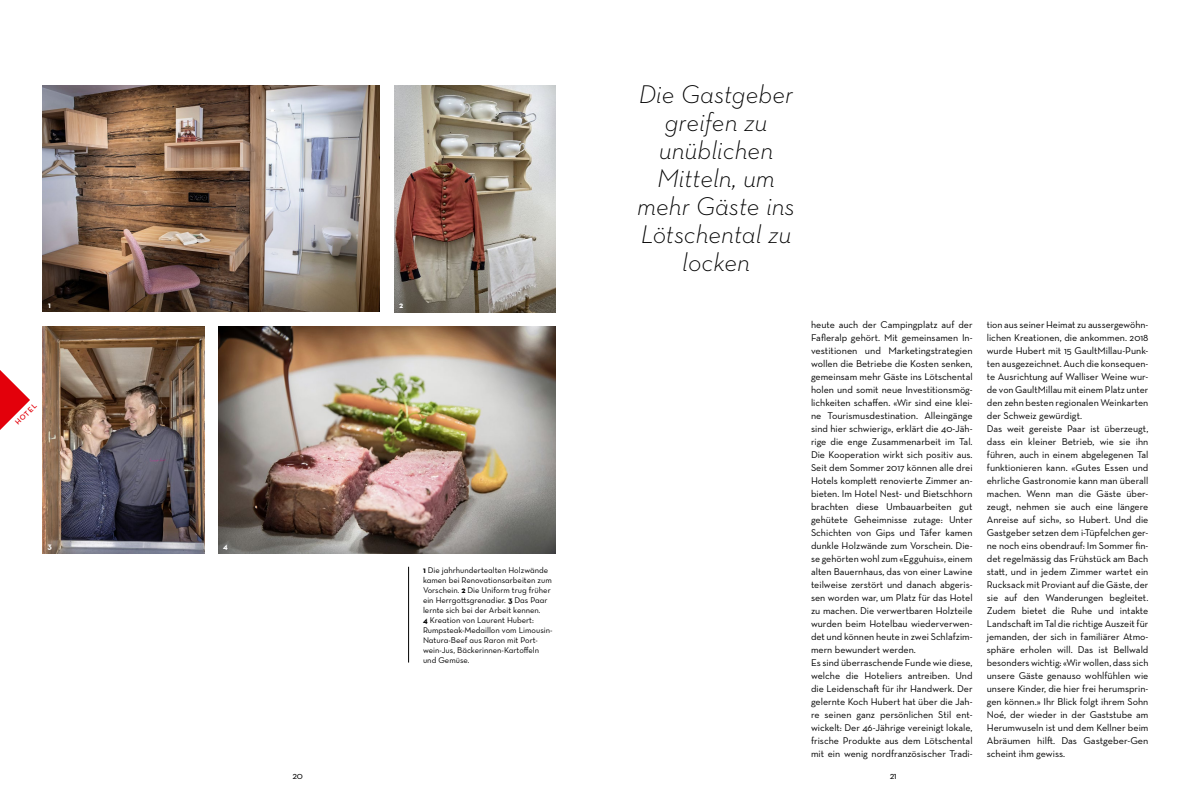
<style>
.page{position:relative;width:1191px;height:800px;background:#fff}
.page>*{position:absolute;margin:0;border:0;box-sizing:border-box;transform-origin:0 0}
._700_Quote_B_NFligIt{font:italic 300 26px/28px "Neutraface Text";color:#000;text-align:center}
._501_Lauftxt_prov{font:10px/13px "Neutraface Text";color:#000;text-align:justify}
._800_Legi_NFboo_8_5{font:8.5px/10px "Neutraface Text Book Alt";color:#000}
._800_Legi_NFboo_8_5-2{font:8.5px "Neutraface Text Bold Alt";color:#fff}
._110_RubMarke_prov{font:600 7.5px "Neutraface Text";color:#e3000b}
.s1{font-family:"Neutraface Text Bold Alt"}
</style>
<div class="page">
<img style="left:43px;top:85px;width:337px;height:227px">
<img style="left:218px;top:326px;width:338px;height:227px">
<img style="left:394px;top:85px;width:162px;height:227px">
<img style="left:43px;top:326px;width:161px;height:227px">
<hr style="left:408px;top:566px;width:1px;height:96px;background:#000">
<svg style="left:0;top:370px;width:30px;height:60px"></svg>
<p class="_800_Legi_NFboo_8_5-2" style="left:48px;top:299px;width:4px">1</p>
<p class="_110_RubMarke_prov" style="left:13px;top:420px;width:28px;rotate:-45deg">HOTEL</p>
<p class="_800_Legi_NFboo_8_5-2" style="left:47px;top:540px;width:6px">3</p>
<p class="_800_Legi_NFboo_8_5-2" style="left:223px;top:540px;width:6px">4</p>
<p class="_800_Legi_NFboo_8_5-2" style="left:399px;top:299px;width:6px">2</p>
<p class="_800_Legi_NFboo_8_5" style="left:423px;top:564px;width:131px"><span class="s1">1</span> Die jahrhundertealten Holzwände kamen bei Renovationsarbeiten zum<br>Vorschein. <span class="s1">2</span> Die Uniform trug früher ein Herrgottsgrenadier. <span class="s1">3</span> Das Paar lernte sich bei der Arbeit kennen.<br><span class="s1">4</span> Kreation von Laurent Hubert:<br>Rumpsteak-Medaillon vom Limousin-<br>Natura-Beef aus Raron mit Port&shy;wein-Jus, Bäckerinnen-Kartoffeln und Gemüse.</p>
<p class="_700_Quote_B_NFligIt" style="left:637px;top:79px;width:159px">Die Gastgeber greifen zu unüblichen<br>Mitteln, um mehr Gäste ins<br>Lötschental zu locken</p>
<p class="_501_Lauftxt_prov" style="left:811px;top:318px;width:163px">heute auch der Campingplatz auf der Fafleralp gehört. Mit gemeinsamen In&shy;vestitionen und Marketingstrategien wollen die Betriebe die Kosten senken, gemeinsam mehr Gäste ins Lötschental holen und somit neue Investitionsmög&shy;lichkeiten schaffen. «Wir sind eine klei&shy;ne Tourismusdestination. Alleingänge sind hier schwierig», erklärt die 40-Jäh&shy;rige die enge Zusammenarbeit im Tal.<br>Die Kooperation wirkt sich positiv aus.<br>Seit dem Sommer 2017 können alle drei Hotels komplett renovierte Zimmer an&shy;bieten. Im Hotel Nest- und Bietschhorn brachten diese Umbauarbeiten gut gehütete Geheimnisse zutage: Unter Schichten von Gips und Täfer kamen dunkle Holzwände zum Vorschein. Die&shy;se gehörten wohl zum «Egguhuis», einem alten Bauernhaus, das von einer Lawine teilweise zerstört und danach abgeris&shy;sen worden war, um Platz für das Hotel zu machen. Die verwertbaren Holzteile wurden beim Hotelbau wiederverwen&shy;det und können heute in zwei Schlafzim&shy;mern bewundert werden.</p>
<p class="_501_Lauftxt_prov" style="left:811px;top:656px;width:163px">Es sind überraschende Funde wie diese, welche die Hoteliers antreiben. Und die Leidenschaft für ihr Handwerk. Der gelernte Koch Hubert hat über die Jah&shy;re seinen ganz persönlichen Stil ent&shy;wickelt: Der 46-Jährige vereinigt lokale, frische Produkte aus dem Lötschental mit ein wenig nordfranzösischer Tradi-</p>
<p class="_501_Lauftxt_prov" style="left:292px;top:769px;width:12px">20</p>
<p class="_501_Lauftxt_prov" style="left:889px;top:769px;width:9px">21</p>
<p class="_501_Lauftxt_prov" style="left:986px;top:318px;width:163px">tion aus seiner Heimat zu aussergewöhn&shy;lichen Kreationen, die ankommen. 2018 wurde Hubert mit 15 GaultMillau-Punk&shy;ten ausgezeichnet. Auch die konsequen&shy;te Ausrichtung auf Walliser Weine wur&shy;de von GaultMillau mit einem Platz unter den zehn besten regionalen Weinkarten der Schweiz gewürdigt.</p>
<p class="_501_Lauftxt_prov" style="left:986px;top:422px;width:163px">Das weit gereiste Paar ist überzeugt, dass ein kleiner Betrieb, wie sie ihn führen, auch in einem abgelegenen Tal funktionieren kann. «Gutes Essen und ehrliche Gastronomie kann man überall machen. Wenn man die Gäste über&shy;zeugt, nehmen sie auch eine längere Anreise auf sich», so Hubert. Und die Gastgeber setzen dem i-Tüpfelchen ger&shy;ne noch eins obendrauf: Im Sommer fin&shy;det regelmässig das Frühstück am Bach statt, und in jedem Zimmer wartet ein Rucksack mit Proviant auf die Gäste, der sie auf den Wanderungen begleitet.<br>Zudem bietet die Ruhe und intakte Landschaft im Tal die richtige Auszeit für jemanden, der sich in familiärer Atmo&shy;sphäre erholen will. Das ist Bellwald besonders wichtig: «Wir wollen, dass sich unsere Gäste genauso wohlfühlen wie unsere Kinder, die hier frei herumsprin&shy;gen können.» Ihr Blick folgt ihrem Sohn Noé, der wieder in der Gaststube am Herumwuseln ist und dem Kellner beim Abräumen hilft. Das Gastgeber-Gen scheint ihm gewiss.</p>
</div>
